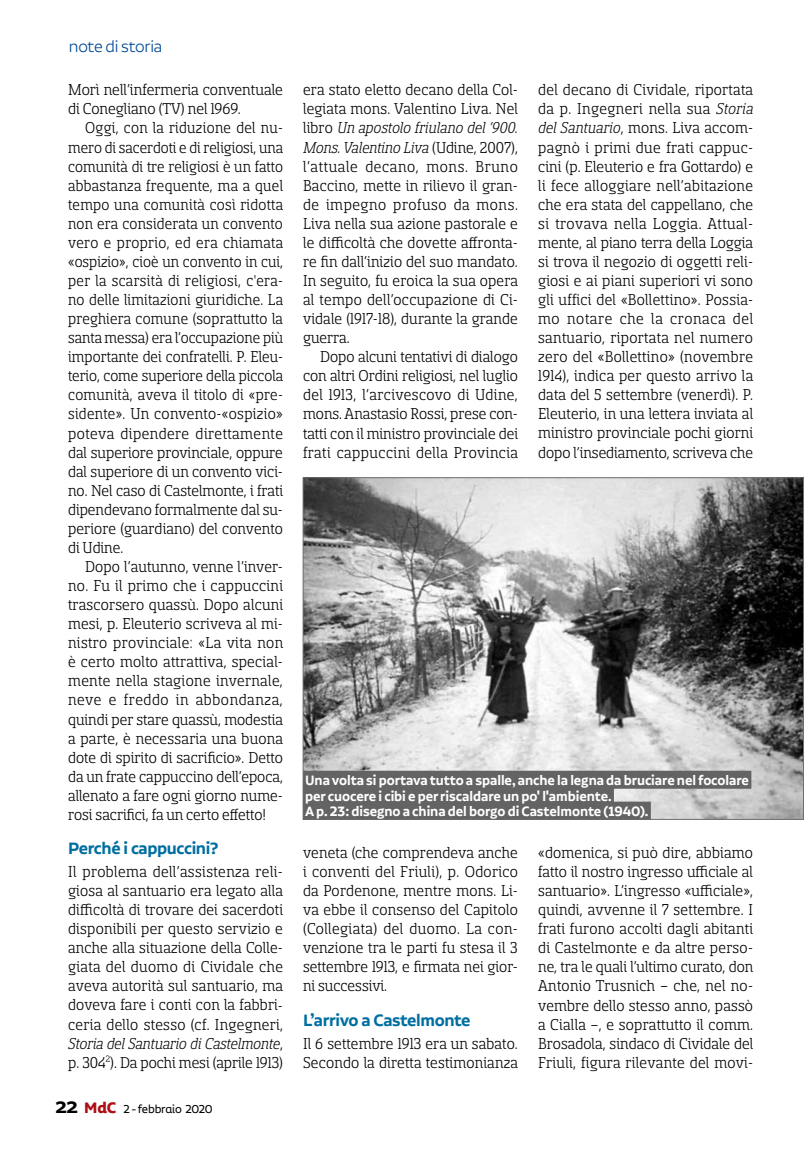
<style>
.page{position:relative;width:804px;height:1149px;background:#fff}
.page>*{position:absolute;margin:0;border:0;box-sizing:border-box;transform-origin:0 0}
.t1{font:600 19.5px "Alvar Essential";letter-spacing:-.02em;color:#006ea0}
.t2{font:300 18.75px "Alvar Essential";letter-spacing:-.015em;color:#004994}
.t3{font:17.4px/19px "Sancoale Slab Norm";letter-spacing:.01em;color:#000;text-align:justify;scale:.93 1}
.t4{font:17.4px/19px "Sancoale Slab Norm";letter-spacing:.01em;color:#000;text-align:justify;scale:.91 1}
.t5{font:17.4px/19px "Sancoale Slab Norm Regular Ital";color:#000;scale:.93 1}
.t6{font:17.4px/19px "Sancoale Slab Norm";letter-spacing:.01em;color:#000;scale:.94 1}
.t7{font:600 16.05px/15.5px "Alvar Pro";letter-spacing:-.005em;color:#fff}
.t8{font:13.5px "Alvar Essential Alt";letter-spacing:-.015em;color:#000}
.s1{font-family:"Sancoale Slab Norm"}
.s2{font-family:"Latina Essential";font-weight:700;font-size:21px}
.s3{font-weight:700;font-size:18px;color:#ae0e16}
.s4{font-family:"Sancoale Slab Norm Regular Ital"}
</style>
<div class="page">
<img style="left:305px;top:479px;width:496px;height:338px">
<div style="left:303px;top:770px;width:448px;height:18px;background:#646363"></div>
<div style="left:303px;top:786px;width:311px;height:18px;background:#646363"></div>
<div style="left:303px;top:801px;width:348px;height:18px;background:#646363"></div>
<p class="t2" style="left:69px;top:37px;width:95px">note di storia</p>
<p class="t6" style="left:68px;top:81px;width:230px">Morì nell’infermeria conventuale di Conegliano (TV) nel 1969.</p>
<p class="t4" style="left:68px;top:119px;width:238px;text-indent:17px">Oggi, con la riduzione del nu&shy;mero di sacerdoti e di religiosi, una comunità di tre religiosi è un fatto abbastanza frequente, ma a quel tempo una comunità così ridotta non era considerata un convento vero e proprio, ed era chiamata «ospizio», cioè un convento in cui, per la scarsità di religiosi, c'era&shy;no delle limitazioni giuridiche. La preghiera comune (soprattutto la santa messa) era l’occupazione più importante dei confratelli. P. Eleu&shy;terio, come superiore della piccola comunità, aveva il titolo di «pre&shy;sidente». Un convento-«ospizio» poteva dipendere direttamente dal superiore provinciale, oppure dal superiore di un convento vici&shy;no. Nel caso di Castelmonte, i frati dipendevano formalmente dal su&shy;periore (guardiano) del convento di Udine.</p>
<p class="t3" style="left:68px;top:557px;width:233px;text-indent:17px">Dopo l’autunno, venne l’inver&shy;no. Fu il primo che i cappuccini trascorsero quassù. Dopo alcuni mesi, p. Eleuterio scriveva al mi&shy;nistro provinciale: «La vita non è certo molto attrattiva, special&shy;mente nella stagione invernale, neve e freddo in abbondanza, quindi per stare quassù, modestia a parte, è necessaria una buona dote di spirito di sacrificio». Detto da un frate cappuccino dell’epoca, allenato a fare ogni giorno nume&shy;rosi sacrifici, fa un certo effetto!</p>
<p class="t1" style="left:68px;top:837px;width:152px">Perché i cappuccini?</p>
<p class="t3" style="left:68px;top:862px;width:233px">Il problema dell’assistenza reli&shy;giosa al santuario era legato alla difficoltà di trovare dei sacerdoti disponibili per questo servizio e anche alla situazione della Colle&shy;giata del duomo di Cividale che aveva autorità sul santuario, ma doveva fare i conti con la fabbri&shy;ceria dello stesso (cf. Ingegneri,</p>
<p class="t5" style="left:68px;top:1033px;width:232px">Storia del Santuario di Castelmonte<span class="s1">,</span></p>
<p class="t3" style="left:68px;top:1052px;width:232px">p. 304<sup>2</sup>). Da pochi mesi (aprile 1913)</p>
<p class="t8" style="left:55px;top:1100px;width:159px"><span class="s2">22</span> <span class="s3">MdC</span> 2 - febbraio 2020</p>
<p class="t3" style="left:303px;top:81px;width:232px">era stato eletto decano della Col&shy;legiata mons. Valentino Liva. Nel</p>
<p class="t5" style="left:303px;top:119px;width:232px"><span class="s1">libro</span> Un apostolo friulano del ’900.<br>Mons. Valentino Liva <span class="s1">(Udine, 2007),</span></p>
<p class="t3" style="left:303px;top:157px;width:233px">l’attuale decano, mons. Bruno Baccino, mette in rilievo il gran&shy;de impegno profuso da mons.<br>Liva nella sua azione pastorale e le difficoltà che dovette affronta&shy;re fin dall’inizio del suo mandato.<br>In seguito, fu eroica la sua opera al tempo dell’occupazione di Ci&shy;vidale (1917-18), durante la grande guerra.</p>
<p class="t3" style="left:303px;top:347px;width:233px;text-indent:17px">Dopo alcuni tentativi di dialogo con altri Ordini religiosi, nel luglio del 1913, l’arcivescovo di Udine, mons. Anastasio Rossi, prese con&shy;tatti con il ministro provinciale dei frati cappuccini della Provincia</p>
<p class="t3" style="left:538px;top:81px;width:233px">del decano di Cividale, riportata da p. Ingegneri nella sua <span class="s4">Storia del Santuario</span>, mons. Liva accom&shy;pagnò i primi due frati cappuc&shy;cini (p. Eleuterio e fra Gottardo) e li fece alloggiare nell’abitazione che era stata del cappellano, che si trovava nella Loggia. Attual&shy;mente, al piano terra della Loggia si trova il negozio di oggetti reli&shy;giosi e ai piani superiori vi sono gli uffici del «Bollettino». Possia&shy;mo notare che la cronaca del santuario, riportata nel numero zero del «Bollettino» (novembre 1914), indica per questo arrivo la data del 5 settembre (venerdì). P.<br>Eleuterio, in una lettera inviata al ministro provinciale pochi giorni dopo l’insediamento, scriveva che</p>
<p class="t7" style="left:305px;top:772px;width:445px">Una volta si portava tutto a spalle, anche la legna da bruciare nel focolare per cuocere i cibi e per riscaldare un po' l'ambiente.<br>A p. 23: disegno a china del borgo di Castelmonte (1940).</p>
<p class="t3" style="left:303px;top:843px;width:232px">veneta (che comprendeva anche i conventi del Friuli), p. Odorico da Pordenone, mentre mons. Li&shy;va ebbe il consenso del Capitolo (Collegiata) del duomo. La con&shy;venzione tra le parti fu stesa il 3 settembre 1913, e firmata nei gior&shy;ni successivi.</p>
<p class="t1" style="left:303px;top:1008px;width:169px">L’arrivo a Castelmonte</p>
<p class="t3" style="left:303px;top:1033px;width:233px">Il 6 settembre 1913 era un sabato.<br>Secondo la diretta testimonianza</p>
<p class="t3" style="left:538px;top:843px;width:233px">«domenica, si può dire, abbiamo fatto il nostro ingresso ufficiale al santuario». L’ingresso «ufficiale», quindi, avvenne il 7 settembre. I frati furono accolti dagli abitanti di Castelmonte e da altre perso&shy;ne, tra le quali l’ultimo curato, don Antonio Trusnich – che, nel no&shy;vembre dello stesso anno, passò a Cialla –, e soprattutto il comm.<br>Brosadola, sindaco di Cividale del Friuli, figura rilevante del movi-</p>
</div>
